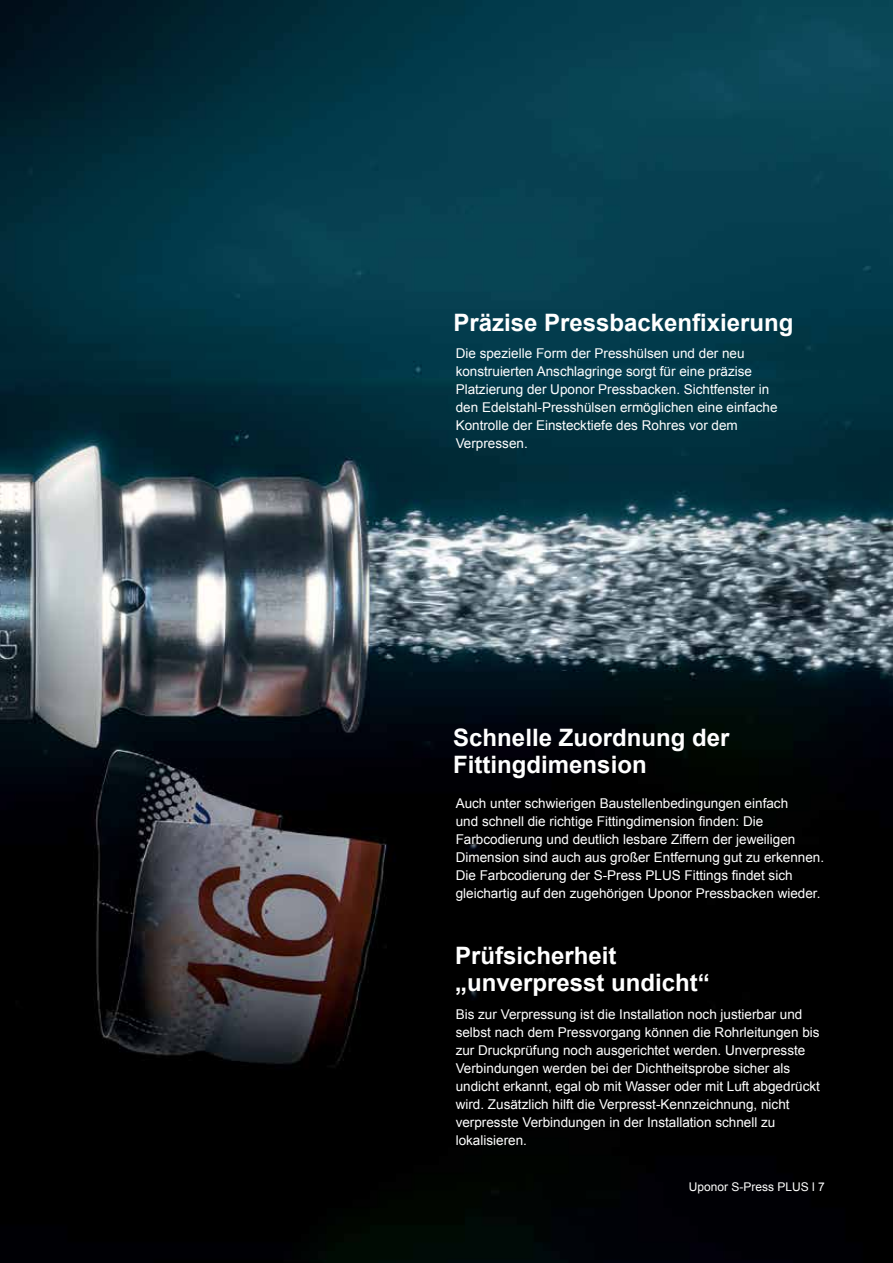
<style>
.page{position:relative;width:893px;height:1263px;background:#fff}
.page>*{position:absolute;margin:0;border:0;box-sizing:border-box;transform-origin:0 0}
.t1{font:700 24px/27px "Arial";color:#fff}
.t2{font:13.5px/18px "Arial";color:#fff}
.t3{font:12px "Arial";color:#fff}
</style>
<div class="page">
<img style="left:0;top:0;width:893px;height:1263px">
<h1 class="t1" style="left:453px;top:310px;width:342px">Präzise Pressbackenfixierung</h1>
<p class="t2" style="left:456px;top:345px;width:323px">Die spezielle Form der Presshülsen und der neu konstruierten Anschlagringe sorgt für eine präzise Platzierung der Uponor Pressbacken. Sichtfenster in den Edelstahl-Presshülsen ermöglichen eine einfache Kontrolle der Einstecktiefe des Rohres vor dem Verpressen.</p>
<h1 class="t1" style="left:453px;top:724px;width:278px">Schnelle Zuordnung der<br>Fittingdimension</h1>
<p class="t2" style="left:456px;top:794px;width:370px">Auch unter schwierigen Baustellenbedingungen einfach<br>und schnell die richtige Fittingdimension finden: Die Farbcodierung und deutlich lesbare Ziffern der jeweiligen Dimension sind auch aus großer Entfernung gut zu erkennen.<br>Die Farbcodierung der S-Press PLUS Fittings findet sich gleichartig auf den zugehörigen Uponor Pressbacken wieder.</p>
<h1 class="t1" style="left:455px;top:943px;width:256px">Prüfsicherheit „unverpresst undicht“</h1>
<p class="t2" style="left:456px;top:1005px;width:366px">Bis zur Verpressung ist die Installation noch justierbar und selbst nach dem Pressvorgang können die Rohrleitungen bis zur Druckprüfung noch ausgerichtet werden. Unverpresste Verbindungen werden bei der Dichtheitsprobe sicher als undicht erkannt, egal ob mit Wasser oder mit Luft abgedrückt wird. Zusätzlich hilft die Verpresst-Kennzeichnung, nicht verpresste Verbindungen in der Installation schnell zu lokalisieren.</p>
<p class="t3" style="left:689px;top:1179px;width:138px">Uponor S-Press PLUS l 7</p>
</div>
